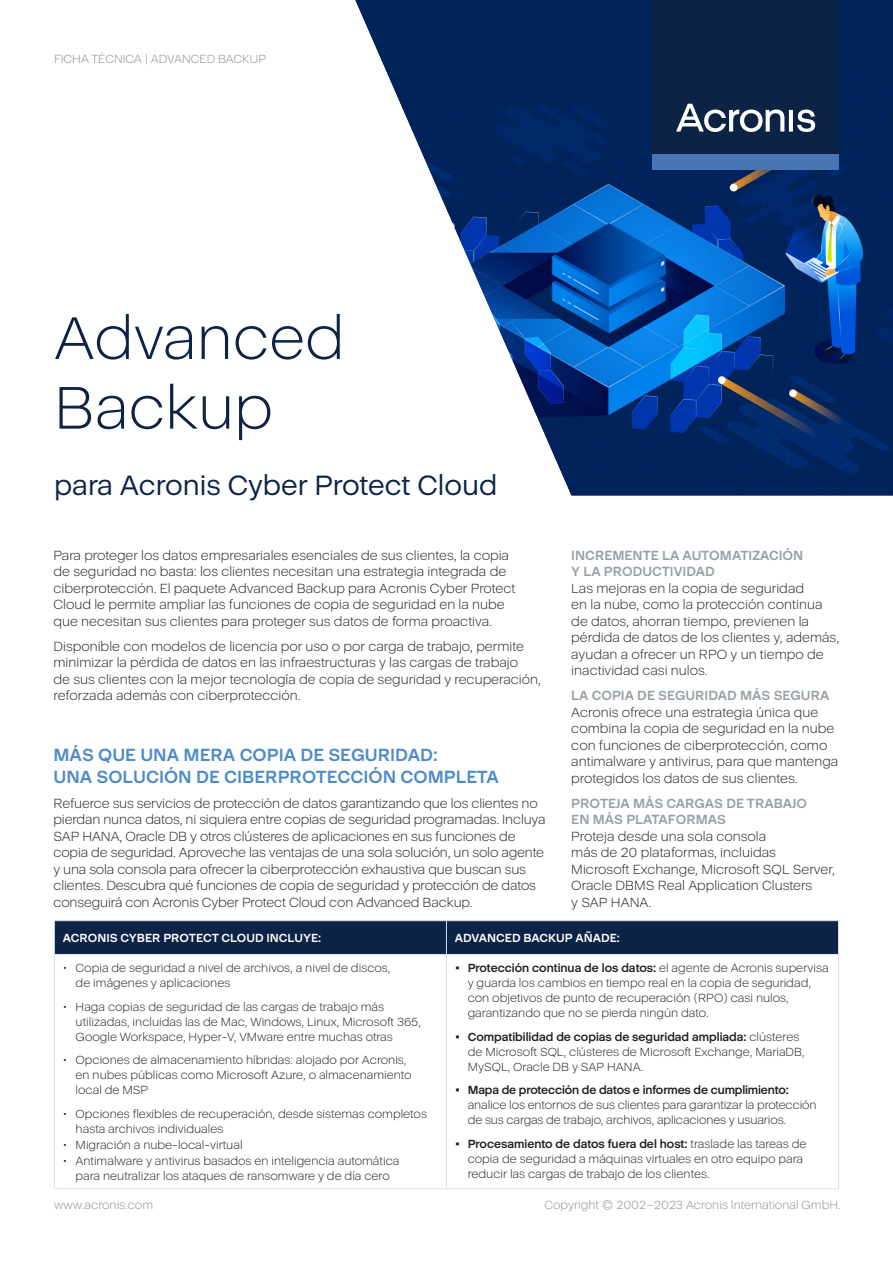
<style>
.page{position:relative;width:893px;height:1263px;background:#fff}
.page>*{position:absolute;margin:0;border:0;box-sizing:border-box;transform-origin:0 0}
.t1{font:300 61.2px/69.6px "Acronis Cyber";color:#0c2346}
.t2{font:28.5px "Acronis Cyber";color:#0c2346}
.t3{font:700 18px/21.6px "Acronis Cyber";color:#4e8bc9}
.t4{font:300 13.5px/16.5px "Acronis Cyber";color:#231f20}
.t5{font:700 13.5px/16.5px "Acronis Cyber";color:#97a0a5}
.t6{font:300 12px/15px "Acronis Cyber";color:#231f20}
.t7{font:12px "Acronis Cyber VF";color:#8f8e88}
.t8{font:700 12px "Acronis Cyber";color:#fff}
.t9{font:700 12px "Acronis Cyber";letter-spacing:-.01em;color:#231f20}
.s1{font-weight:700}
</style>
<div class="page">
<img style="left:355px;top:0;width:538px;height:495px">
<div style="left:653px;top:0;width:186px;height:154px;background:#0c2346"></div>
<div style="left:653px;top:154px;width:186px;height:15px;background:#4876b4"></div>
<div style="left:55px;top:921px;width:783px;height:33px;background:#0c2346"></div>
<hr style="left:54px;top:920px;width:392px;height:1px;background:#d7e0f2">
<hr style="left:54px;top:921px;width:1px;height:33px;background:#d7e0f2">
<hr style="left:446px;top:920px;width:393px;height:1px;background:#d7e0f2">
<hr style="left:446px;top:921px;width:1px;height:33px;background:#d7e0f2">
<hr style="left:838px;top:921px;width:1px;height:33px;background:#d7e0f2">
<hr style="left:54px;top:954px;width:392px;height:1px;background:#d7e0f2">
<hr style="left:54px;top:955px;width:1px;height:233px;background:#d7e0f2">
<hr style="left:446px;top:954px;width:393px;height:1px;background:#d7e0f2">
<hr style="left:446px;top:955px;width:1px;height:233px;background:#d7e0f2">
<hr style="left:838px;top:955px;width:1px;height:233px;background:#d7e0f2">
<hr style="left:54px;top:1188px;width:392px;height:1px;background:#d7e0f2">
<hr style="left:446px;top:1188px;width:393px;height:1px;background:#d7e0f2">
<svg style="left:676px;top:104px;width:139px;height:28px"></svg>
<p class="t7" style="left:54px;top:52px;width:214px">FICHA TÉCNICA | ADVANCED BACKUP</p>
<h1 class="t1" style="left:54px;top:303px;width:292px">Advanced<br>Backup</h1>
<h2 class="t2" style="left:54px;top:469px;width:445px">para Acronis Cyber Protect Cloud</h2>
<p class="t4" style="left:53px;top:547px;width:464px">Para proteger los datos empresariales esenciales de sus clientes, la copia de seguridad no basta: los clientes necesitan una estrategia integrada de ciberprotección. El paquete Advanced Backup para Acronis Cyber Protect Cloud le permite ampliar las funciones de copia de seguridad en la nube que necesitan sus clientes para proteger sus datos de forma proactiva.</p>
<p class="t4" style="left:53px;top:638px;width:489px">Disponible con modelos de licencia por uso o por carga de trabajo, permite minimizar la pérdida de datos en las infraestructuras y las cargas de trabajo<br>de sus clientes con la mejor tecnología de copia de seguridad y recuperación, reforzada además con ciberprotección.</p>
<h3 class="t3" style="left:53px;top:744px;width:447px">MÁS QUE UNA MERA COPIA DE SEGURIDAD:<br>UNA SOLUCIÓN DE CIBERPROTECCIÓN COMPLETA</h3>
<p class="t4" style="left:53px;top:795px;width:494px">Refuerce sus servicios de protección de datos garantizando que los clientes no pierdan nunca datos, ni siquiera entre copias de seguridad programadas. Incluya SAP HANA, Oracle DB y otros clústeres de aplicaciones en sus funciones de copia de seguridad. Aproveche las ventajas de una sola solución, un solo agente y una sola consola para ofrecer la ciberprotección exhaustiva que buscan sus clientes. Descubra qué funciones de copia de seguridad y protección de datos conseguirá con Acronis Cyber Protect Cloud con Advanced Backup.</p>
<p class="t5" style="left:571px;top:547px;width:234px">INCREMENTE LA AUTOMATIZACIÓN<br>Y LA PRODUCTIVIDAD</p>
<p class="t4" style="left:571px;top:580px;width:269px">Las mejoras en la copia de seguridad<br>en la nube, como la protección continua de datos, ahorran tiempo, previenen la pérdida de datos de los clientes y, además, ayudan a ofrecer un RPO y un tiempo de inactividad casi nulos.</p>
<p class="t5" style="left:571px;top:687px;width:259px">LA COPIA DE SEGURIDAD MÁS SEGURA</p>
<p class="t4" style="left:571px;top:704px;width:269px">Acronis ofrece una estrategia única que combina la copia de seguridad en la nube con funciones de ciberprotección, como antimalware y antivirus, para que mantenga protegidos los datos de sus clientes.</p>
<p class="t5" style="left:571px;top:795px;width:237px">PROTEJA MÁS CARGAS DE TRABAJO<br>EN MÁS PLATAFORMAS</p>
<p class="t4" style="left:571px;top:828px;width:265px">Proteja desde una sola consola<br>más de 20 plataformas, incluidas<br>Microsoft Exchange, Microsoft SQL Server,<br>Oracle DBMS Real Application Clusters<br>y SAP HANA.</p>
<p class="t8" style="left:63px;top:931px;width:260px">ACRONIS CYBER PROTECT CLOUD INCLUYE:</p>
<p class="t8" style="left:455px;top:931px;width:167px">ADVANCED BACKUP AÑADE:</p>
<p class="t6" style="left:76px;top:960px;width:316px;text-indent:-13px">• Copia de seguridad a nivel de archivos, a nivel de discos, de imágenes y aplicaciones</p>
<p class="t6" style="left:76px;top:999px;width:347px;text-indent:-13px">• Haga copias de seguridad de las cargas de trabajo más utilizadas, incluidas las de Mac, Windows, Linux, Microsoft 365,<br>Google Workspace, Hyper-V, VMware entre muchas otras</p>
<p class="t6" style="left:76px;top:1052px;width:338px;text-indent:-13px">• Opciones de almacenamiento híbridas: alojado por Acronis, en nubes públicas como Microsoft Azure, o almacenamiento local de MSP</p>
<p class="t6" style="left:76px;top:1106px;width:353px;text-indent:-13px">• Opciones flexibles de recuperación, desde sistemas completos hasta archivos individuales</p>
<p class="t6" style="left:63px;top:1137px;width:181px">• Migración a nube-local-virtual</p>
<p class="t6" style="left:63px;top:1153px;width:338px;text-align:center">• Antimalware y antivirus basados en inteligencia automática para neutralizar los ataques de ransomware y de día cero</p>
<p class="t6" style="left:468px;top:960px;width:362px;text-indent:-13px"><span class="s1">• Protección continua de los datos:</span> el agente de Acronis supervisa y guarda los cambios en tiempo real en la copia de seguridad, con objetivos de punto de recuperación (RPO) casi nulos, garantizando que no se pierda ningún dato.</p>
<p class="t6" style="left:468px;top:1029px;width:339px;text-indent:-13px"><span class="s1">• Compatibilidad de copias de seguridad ampliada:</span> clústeres de Microsoft SQL, clústeres de Microsoft Exchange, MariaDB,<br>MySQL, Oracle DB y SAP HANA.</p>
<p class="t9" style="left:455px;top:1083px;width:335px">• Mapa de protección de datos e informes de cumplimiento:</p>
<p class="t6" style="left:468px;top:1097px;width:350px">analice los entornos de sus clientes para garantizar la protección de sus cargas de trabajo, archivos, aplicaciones y usuarios.</p>
<p class="t6" style="left:468px;top:1136px;width:340px;text-indent:-13px"><span class="s1">• Procesamiento de datos fuera del host:</span> traslade las tareas de copia de seguridad a máquinas virtuales en otro equipo para reducir las cargas de trabajo de los clientes.</p>
<p class="t7" style="left:54px;top:1198px;width:101px">www.acronis.com</p>
<p class="t7" style="left:544px;top:1198px;width:298px">Copyright © 2002–2023 Acronis International GmbH.</p>
</div>
